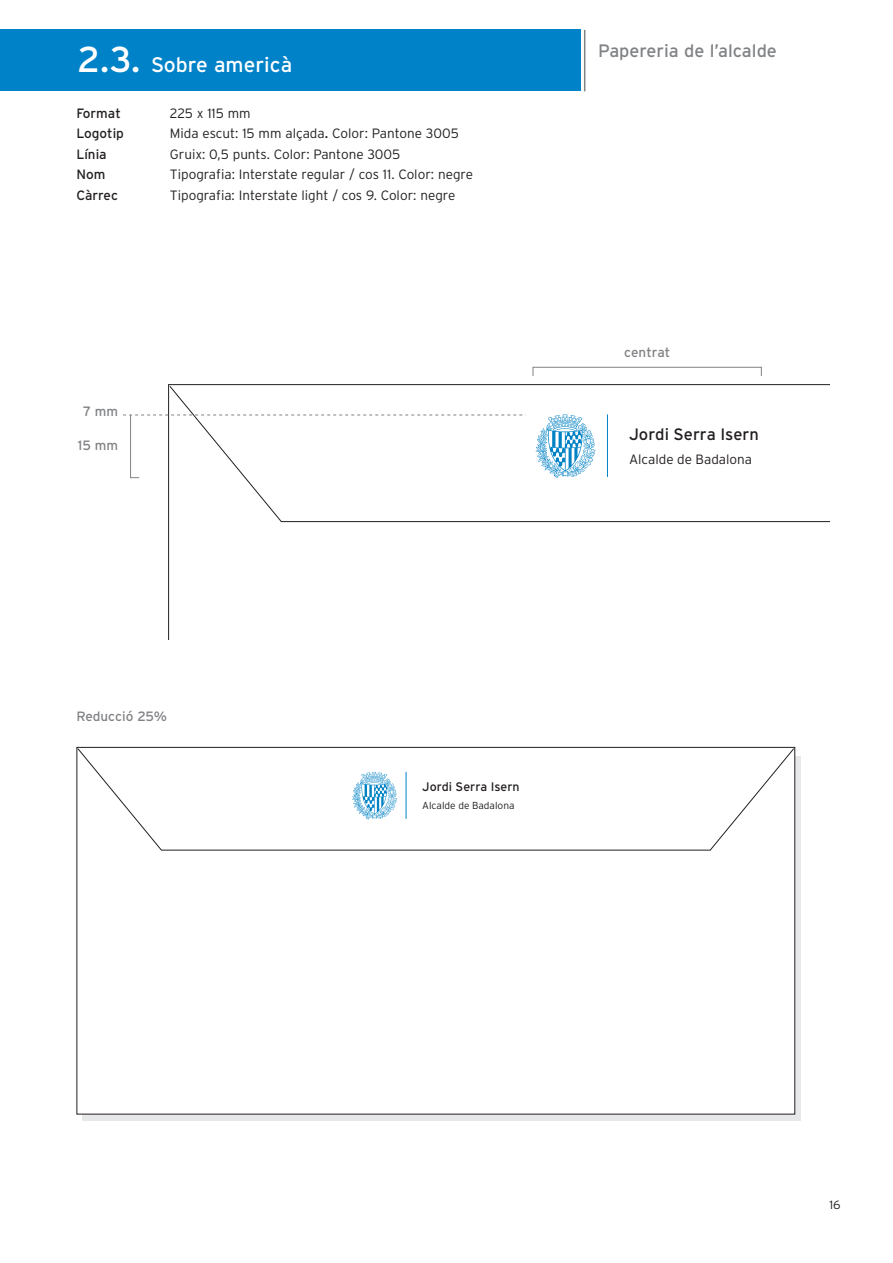
<style>
.page{position:relative;width:893px;height:1263px;background:#fff}
.page>*{position:absolute;margin:0;border:0;box-sizing:border-box;transform-origin:0 0}
.t1{font:21px "Interstate";color:#fff}
.t2{font:18px "Interstate";color:#808285}
.t3{font:16.5px "Interstate";color:#231f20}
.t4{font:300 13.5px "Interstate";color:#231f20}
.t5{font:13.5px "Interstate";color:#231f20}
.t6{font:13.5px "Interstate";color:#808285}
.t7{font:12.3px "Interstate";color:#231f20}
.t8{font:300 12px "Interstate";color:#231f20}
.t9{font:300 10.2px "Interstate";color:#231f20}
.s1{font-size:36px}
.s2{font-weight:400}
</style>
<div class="page">
<div style="left:0;top:30px;width:580px;height:61px;background:#0082c8"></div>
<hr style="left:584px;top:30px;width:1px;height:61px;background:#808285">
<svg style="left:168px;top:384px;width:661px;height:256px"></svg>
<svg style="left:169px;top:385px;width:660px;height:137px"></svg>
<svg style="left:130px;top:367px;width:632px;height:111px"></svg>
<div style="left:82px;top:757px;width:718px;height:364px;background:#e7e8e9"></div>
<div style="left:76px;top:747px;width:719px;height:368px;background:#fff"></div>
<svg style="left:352px;top:772px;width:45px;height:48px"></svg>
<hr style="left:406px;top:772px;width:1px;height:47px;background:#0082c5">
<h1 class="t1" style="left:77px;top:57px;width:216px"><span class="s1">2.3.</span> Sobre americà</h1>
<p class="t5" style="left:76px;top:108px;width:46px">Format</p>
<p class="t4" style="left:170px;top:108px;width:82px">225 x 115 mm</p>
<p class="t5" style="left:76px;top:129px;width:49px">Logotip</p>
<p class="t4" style="left:170px;top:129px;width:290px">Mida escut: 15 mm alçada<span class="s2">.</span> Color: Pantone 3005</p>
<p class="t5" style="left:76px;top:149px;width:32px">Línia</p>
<p class="t4" style="left:170px;top:149px;width:232px">Gruix: 0,5 punts. Color: Pantone 3005</p>
<p class="t5" style="left:76px;top:169px;width:30px">Nom</p>
<p class="t4" style="left:170px;top:169px;width:304px">Tipografia: Interstate regular / cos 11. Color: negre</p>
<p class="t5" style="left:76px;top:190px;width:43px">Càrrec</p>
<p class="t4" style="left:170px;top:190px;width:287px">Tipografia: Interstate light / cos 9. Color: negre</p>
<p class="t6" style="left:83px;top:407px;width:36px">7 mm</p>
<p class="t6" style="left:78px;top:440px;width:42px">15 mm</p>
<h2 class="t2" style="left:598px;top:44px;width:180px">Papereria de l’alcalde</h2>
<p class="t6" style="left:624px;top:347px;width:48px">centrat</p>
<p class="t3" style="left:629px;top:428px;width:131px">Jordi Serra Isern</p>
<p class="t4" style="left:629px;top:454px;width:125px">Alcalde de Badalona</p>
<p class="t6" style="left:76px;top:711px;width:92px">Reducció 25%</p>
<p class="t7" style="left:422px;top:782px;width:99px">Jordi Serra Isern</p>
<p class="t9" style="left:422px;top:802px;width:94px">Alcalde de Badalona</p>
<p class="t8" style="left:829px;top:1200px;width:13px">16</p>
</div>
